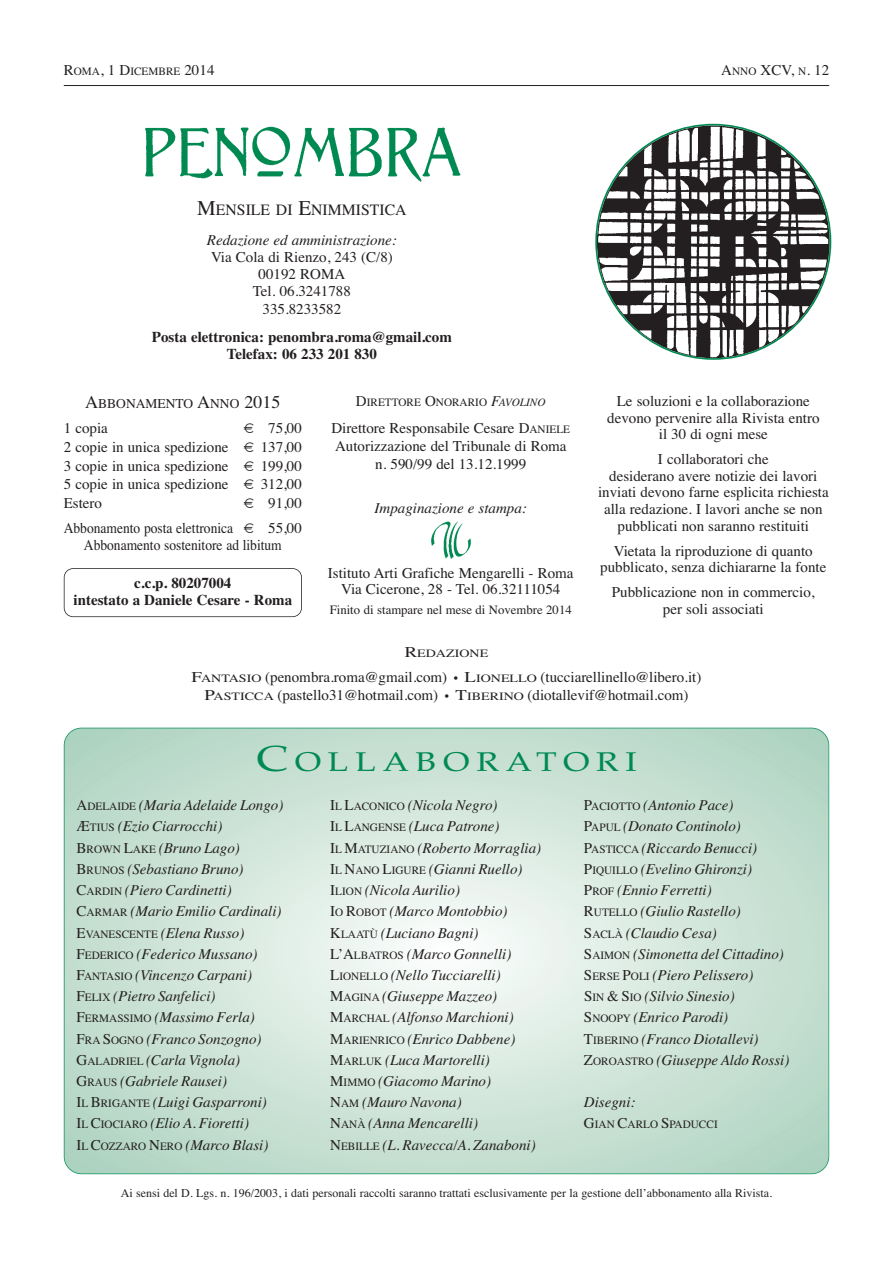
<style>
.page{position:relative;width:893px;height:1264px;background:#fff}
.page>*{position:absolute;margin:0;border:0;box-sizing:border-box;transform-origin:0 0}
.t1{font:27px "Palatino";letter-spacing:.2em;color:#008a52;scale:1.25 1}
.t2{font:15.75px "Times";color:#231f20}
.t3{font:italic 15px/21.1px "Times";color:#231f20}
.t4{font:15px/16.5px "Times";color:#231f20;text-align:center}
.t5{font:15px/18px "Times";color:#231f20;text-align:center;scale:1.25 1}
.t6{font:700 15px/16.5px "Times";color:#231f20;text-align:center}
.t7{font:15px "Times";color:#231f20;scale:.9 1}
.t8{font:13.5px "Times";color:#231f20}
.t9{font:12.75px "Times";color:#231f20}
.t10{font:12px "Times";color:#231f20}
.t11{font:11.25px "Times";color:#231f20}
.t12{font:11.25px "Times";color:#231f20;scale:1.25 1}
.s1{font-size:15px}
.s2{font-size:11.25px}
.s3{font-size:21px}
.s4{font-size:18px}
.s5{font-style:italic;font-size:15px}
.s6{font-style:italic}
.s7{font-size:12px}
.s8{font-size:36px}
.s9{font-style:normal}
.s10{font-style:normal;font-size:11.25px}
</style>
<div class="page">
<hr style="left:64px;top:85px;width:765px;height:1px;background:#231f20">
<svg style="left:64px;top:568px;width:238px;height:49px"></svg>
<img style="left:431px;top:521px;width:40px;height:38px">
<svg style="left:64px;top:728px;width:765px;height:446px;background:#c4dfd2"></svg>
<img style="left:145px;top:126px;width:316px;height:56px">
<svg style="left:595px;top:124px;width:236px;height:236px"></svg>
<p class="t11" style="left:64px;top:67px;width:152px"><span class="s1">R</span>OMA<span class="s1">, 1 D</span>ICEMBRE <span class="s1">2014</span></p>
<p class="t4" style="left:721px;top:63px;width:109px">A<span class="s2">NNO</span> XCV, <span class="s2">N</span>. 12</p>
<p class="t2" style="left:197px;top:204px;width:211px"><span class="s3">M</span>ENSILE DI <span class="s3">E</span>NIMMISTICA</p>
<p class="t3" style="left:207px;top:230px;width:191px">Redazione ed amministrazione:</p>
<p class="t4" style="left:211px;top:250px;width:183px;line-height:17.2px">Via Cola di Rienzo, 243 (C/8)<br>00192 ROMA<br>Tel. 06.3241788<br>335.8233582</p>
<p class="t6" style="left:152px;top:329px;width:301px;line-height:17.2px">Posta elettronica: penombra.roma@gmail.com<br>Telefax: 06 233 201 830</p>
<p class="t8" style="left:85px;top:399px;width:197px"><span class="s4">A</span>BBONAMENTO <span class="s4">A</span>NNO <span class="s4">2015</span></p>
<p class="t4" style="left:64px;top:421px;width:46px">1 copia</p>
<p class="t4" style="left:64px;top:420px;width:240px;line-height:18.6px;text-align:justify;text-indent:181px">€ 75,00<br>2 copie in unica spedizione € 137,00<br>3 copie in unica spedizione € 199,00<br>5 copie in unica spedizione € 312,00<br>Estero</p>
<p class="t4" style="left:64px;top:492px;width:240px;line-height:25px;text-align:right">€ 91,00<br>Abbonamento posta elettronica € 55,00</p>
<p class="t7" style="left:84px;top:540px;width:221px">Abbonamento sostenitore ad libitum</p>
<p class="t6" style="left:74px;top:576px;width:220px">c.c.p. 80207004<br>intestato a Daniele Cesare - Roma</p>
<p class="t11" style="left:356px;top:398px;width:191px"><span class="s1">D</span>IRETTORE <span class="s1">O</span>NORARIO <span class="s5">F</span><span class="s6">AVOLINO</span></p>
<p class="t4" style="left:331px;top:420px;width:240px;line-height:18px">Direttore Responsabile Cesare D<span class="s2">ANIELE<br></span>Autorizzazione del Tribunale di Roma n. 590/99 del 13.12.1999</p>
<p class="t3" style="left:375px;top:499px;width:154px">Impaginazione e stampa:</p>
<p class="t4" style="left:328px;top:566px;width:247px">Istituto Arti Grafiche Mengarelli - Roma<br>Via Cicerone, 28 - Tel. 06.32111054</p>
<p class="t9" style="left:330px;top:605px;width:243px">Finito di stampare nel mese di Novembre 2014</p>
<p class="t4" style="left:607px;top:394px;width:214px">Le soluzioni e la collaborazione devono pervenire alla Rivista entro il 30 di ogni mese</p>
<p class="t4" style="left:598px;top:452px;width:232px">I collaboratori che<br>desiderano avere notizie dei lavori inviati devono farne esplicita richiesta alla redazione. I lavori anche se non pubblicati non saranno restituiti</p>
<p class="t4" style="left:600px;top:544px;width:228px">Vietata la riproduzione di quanto pubblicato, senza dichiararne la fonte</p>
<p class="t4" style="left:612px;top:585px;width:204px">Pubblicazione non in commercio, per soli associati</p>
<p class="t12" style="left:405px;top:649px;width:68px"><span class="s1">R</span>EDAZIONE</p>
<p class="t5" style="left:192px;top:669px;width:409px">F<span class="s2">ANTASIO</span> (penombra.roma@gmail.com) <span class="s7">•</span> L<span class="s2">IONELLO</span> (tucciarellinello@libero.it)<br>P<span class="s2">ASTICCA</span> (pastello31@hotmail.com) <span class="s7">•</span> T<span class="s2">IBERINO</span> (diotallevif@hotmail.com)</p>
<h1 class="t1" style="left:256px;top:751px;width:306px"><span class="s8">C</span>OLLABORATORI</h1>
<p class="t3" style="left:77px;top:796px;width:208px"><span class="s9">A</span><span class="s10">DELAIDE</span> (Maria Adelaide Longo)<br><span class="s9">Æ</span><span class="s10">TIUS</span> (Ezio Ciarrocchi)<br><span class="s9">B</span><span class="s10">ROWN</span> <span class="s9">L</span><span class="s10">AKE</span> (Bruno Lago)<br><span class="s9">B</span><span class="s10">RUNOS</span> (Sebastiano Bruno)<br><span class="s9">C</span><span class="s10">ARDIN</span> (Piero Cardinetti)<br><span class="s9">C</span><span class="s10">ARMAR</span> (Mario Emilio Cardinali)<br><span class="s9">E</span><span class="s10">VANESCENTE</span> (Elena Russo)<br><span class="s9">F</span><span class="s10">EDERICO</span> (Federico Mussano)<br><span class="s9">F</span><span class="s10">ANTASIO</span> (Vincenzo Carpani)<br><span class="s9">F</span><span class="s10">ELIX</span> (Pietro Sanfelici)<br><span class="s9">F</span><span class="s10">ERMASSIMO</span> (Massimo Ferla)<br><span class="s9">F</span><span class="s10">RA</span> <span class="s9">S</span><span class="s10">OGNO</span> (Franco Sonzogno)<br><span class="s9">G</span><span class="s10">ALADRIEL</span> (Carla Vignola)<br><span class="s9">G</span><span class="s10">RAUS</span> (Gabriele Rausei)<br><span class="s9">I</span><span class="s10">L</span> <span class="s9">B</span><span class="s10">RIGANTE</span> (Luigi Gasparroni)<br><span class="s9">I</span><span class="s10">L</span> <span class="s9">C</span><span class="s10">IOCIARO</span> (Elio A. Fioretti)<br><span class="s9">I</span><span class="s10">L</span> <span class="s9">C</span><span class="s10">OZZARO</span> <span class="s9">N</span><span class="s10">ERO</span> (Marco Blasi)</p>
<p class="t3" style="left:330px;top:796px;width:212px"><span class="s9">I</span><span class="s10">L</span> <span class="s9">L</span><span class="s10">ACONICO</span> (Nicola Negro)<br><span class="s9">I</span><span class="s10">L</span> <span class="s9">L</span><span class="s10">ANGENSE</span> (Luca Patrone)<br><span class="s9">I</span><span class="s10">L</span> <span class="s9">M</span><span class="s10">ATUZIANO</span> (Roberto Morraglia)<br><span class="s9">I</span><span class="s10">L</span> <span class="s9">N</span><span class="s10">ANO</span> <span class="s9">L</span><span class="s10">IGURE</span> (Gianni Ruello)<br><span class="s9">I</span><span class="s10">LION</span> (Nicola Aurilio)<br><span class="s9">I</span><span class="s10">O</span> <span class="s9">R</span><span class="s10">OBOT</span> (Marco Montobbio)<br><span class="s9">K</span><span class="s10">LAATÙ</span> (Luciano Bagni)<br><span class="s9">L’A</span><span class="s10">LBATROS</span> (Marco Gonnelli)<br><span class="s9">L</span><span class="s10">IONELLO</span> (Nello Tucciarelli)<br><span class="s9">M</span><span class="s10">AGINA</span> (Giuseppe Mazzeo)<br><span class="s9">M</span><span class="s10">ARCHAL</span> (Alfonso Marchioni)<br><span class="s9">M</span><span class="s10">ARIENRICO</span> (Enrico Dabbene)<br><span class="s9">M</span><span class="s10">ARLUK</span> (Luca Martorelli)<br><span class="s9">M</span><span class="s10">IMMO</span> (Giacomo Marino)<br><span class="s9">N</span><span class="s10">AM</span> (Mauro Navona)<br><span class="s9">N</span><span class="s10">ANÀ</span> (Anna Mencarelli)<br><span class="s9">N</span><span class="s10">EBILLE</span> (L. Ravecca/A. Zanaboni)</p>
<p class="t3" style="left:584px;top:796px;width:207px"><span class="s9">P</span><span class="s10">ACIOTTO</span> (Antonio Pace)<br><span class="s9">P</span><span class="s10">APUL</span> (Donato Continolo)<br><span class="s9">P</span><span class="s10">ASTICCA</span> (Riccardo Benucci)<br><span class="s9">P</span><span class="s10">IQUILLO</span> (Evelino Ghironzi)<br><span class="s9">P</span><span class="s10">ROF</span> (Ennio Ferretti)<br><span class="s9">R</span><span class="s10">UTELLO</span> (Giulio Rastello)<br><span class="s9">S</span><span class="s10">ACLÀ</span> (Claudio Cesa)<br><span class="s9">S</span><span class="s10">AIMON</span> (Simonetta del Cittadino)<br><span class="s9">S</span><span class="s10">ERSE</span> <span class="s9">P</span><span class="s10">OLI</span> (Piero Pelissero)<br><span class="s9">S</span><span class="s10">IN</span> <span class="s9">&amp; S</span><span class="s10">IO</span> (Silvio Sinesio)<br><span class="s9">S</span><span class="s10">NOOPY</span> (Enrico Parodi)<br><span class="s9">T</span><span class="s10">IBERINO</span> (Franco Diotallevi)<br><span class="s9">Z</span><span class="s10">OROASTRO</span> (Giuseppe Aldo Rossi)</p>
<p class="t3" style="left:584px;top:1093px;width:53px">Disegni:</p>
<p class="t11" style="left:584px;top:1120px;width:135px"><span class="s1">G</span>IAN <span class="s1">C</span>ARLO <span class="s1">S</span>PADUCCI</p>
<p class="t10" style="left:121px;top:1189px;width:653px">Ai sensi del D. Lgs. n. 196/2003, i dati personali raccolti saranno trattati esclusivamente per la gestione dell’abbonamento alla Rivista.</p>
</div>
